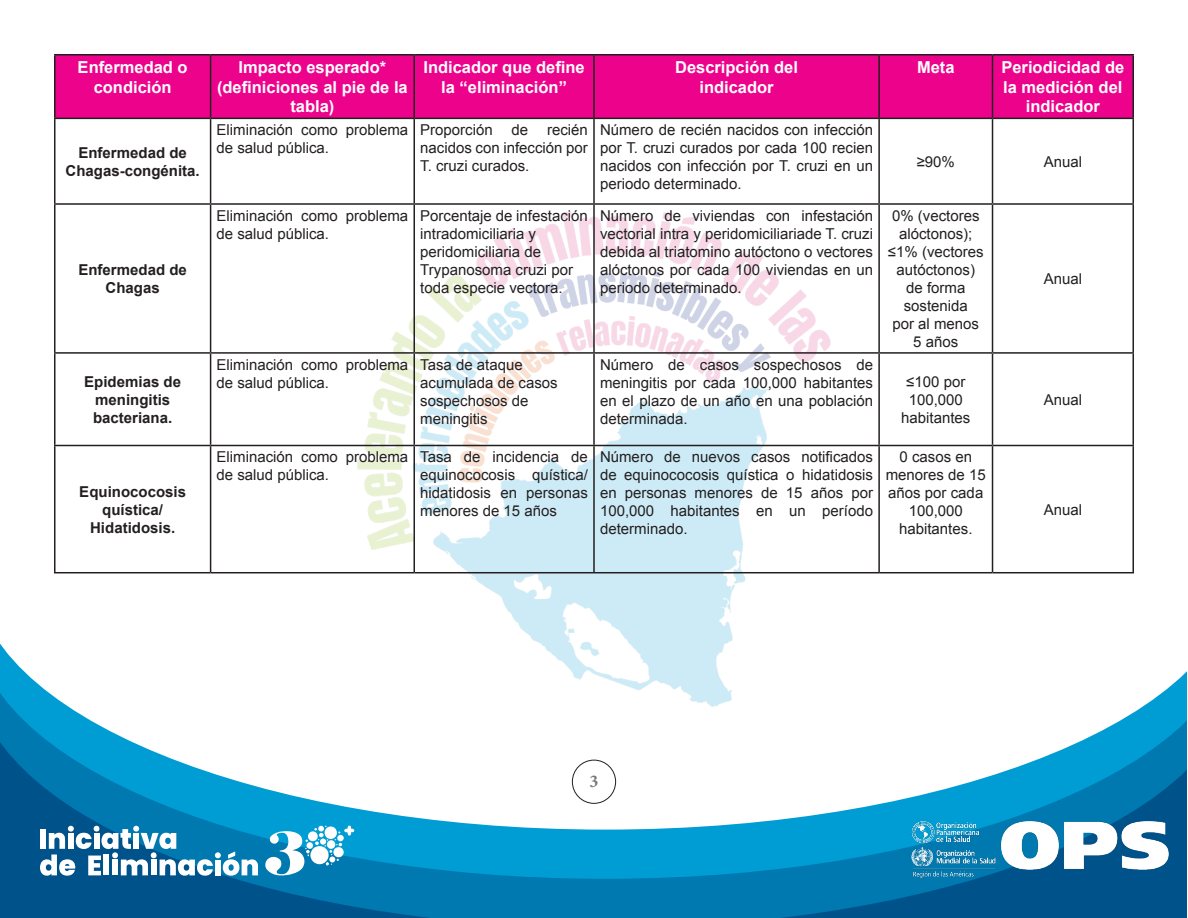
<style>
.page{position:relative;width:1188px;height:918px;background:#fff}
.page>*{position:absolute;margin:0;border:0;box-sizing:border-box;transform-origin:0 0}
.t1{font:700 18px "Minion Pro";color:#76787b}
.t2{font:700 16.5px/19.8px "Arial";color:#fff;text-align:center}
.t3{font:15px/18px "Arial";color:#231f20}
.t4{font:700 15px/18px "Arial";color:#231f20;text-align:center}
</style>
<div class="page">
<svg style="left:0;top:670px;width:1187px;height:248px"></svg>
<svg style="left:25px;top:826px;width:329px;height:58px"></svg>
<img style="left:867px;top:809px;width:320px;height:81px">
<img style="left:344px;top:136px;width:500px;height:646px">
<div style="left:572px;top:760px;width:44px;height:44px;border:1px solid #231f20;border-radius:50%"></div>
<div style="left:56px;top:56px;width:1076px;height:62px;background:#ed028c"></div>
<hr style="left:54px;top:54px;width:157px;height:2px;background:#231f20">
<hr style="left:54px;top:56px;width:2px;height:62px;background:#231f20">
<hr style="left:211px;top:54px;width:203px;height:2px;background:#231f20">
<hr style="left:210px;top:56px;width:1px;height:62px;background:#231f20">
<hr style="left:414px;top:54px;width:180px;height:2px;background:#231f20">
<hr style="left:414px;top:56px;width:1px;height:62px;background:#231f20">
<hr style="left:594px;top:54px;width:285px;height:2px;background:#231f20">
<hr style="left:593px;top:56px;width:2px;height:62px;background:#231f20">
<hr style="left:879px;top:54px;width:114px;height:2px;background:#231f20">
<hr style="left:878px;top:56px;width:2px;height:62px;background:#231f20">
<hr style="left:993px;top:54px;width:141px;height:2px;background:#231f20">
<hr style="left:992px;top:56px;width:1px;height:62px;background:#231f20">
<hr style="left:1132px;top:56px;width:2px;height:62px;background:#231f20">
<hr style="left:54px;top:118px;width:157px;height:1px;background:#231f20">
<hr style="left:54px;top:119px;width:2px;height:84px;background:#231f20">
<hr style="left:211px;top:118px;width:203px;height:1px;background:#231f20">
<hr style="left:210px;top:119px;width:1px;height:84px;background:#231f20">
<hr style="left:414px;top:118px;width:180px;height:1px;background:#231f20">
<hr style="left:414px;top:119px;width:1px;height:84px;background:#231f20">
<hr style="left:594px;top:118px;width:285px;height:1px;background:#231f20">
<hr style="left:593px;top:119px;width:2px;height:84px;background:#231f20">
<hr style="left:879px;top:118px;width:114px;height:1px;background:#231f20">
<hr style="left:878px;top:119px;width:2px;height:84px;background:#231f20">
<hr style="left:993px;top:118px;width:141px;height:1px;background:#231f20">
<hr style="left:992px;top:119px;width:1px;height:84px;background:#231f20">
<hr style="left:1132px;top:119px;width:2px;height:84px;background:#231f20">
<hr style="left:54px;top:203px;width:157px;height:2px;background:#231f20">
<hr style="left:54px;top:205px;width:2px;height:147px;background:#231f20">
<hr style="left:211px;top:203px;width:203px;height:2px;background:#231f20">
<hr style="left:210px;top:205px;width:1px;height:147px;background:#231f20">
<hr style="left:414px;top:203px;width:180px;height:2px;background:#231f20">
<hr style="left:414px;top:205px;width:1px;height:147px;background:#231f20">
<hr style="left:594px;top:203px;width:285px;height:2px;background:#231f20">
<hr style="left:593px;top:205px;width:2px;height:147px;background:#231f20">
<hr style="left:879px;top:203px;width:114px;height:2px;background:#231f20">
<hr style="left:878px;top:205px;width:2px;height:147px;background:#231f20">
<hr style="left:993px;top:203px;width:141px;height:2px;background:#231f20">
<hr style="left:992px;top:205px;width:1px;height:147px;background:#231f20">
<hr style="left:1132px;top:205px;width:2px;height:147px;background:#231f20">
<hr style="left:54px;top:352px;width:157px;height:2px;background:#231f20">
<hr style="left:54px;top:354px;width:2px;height:91px;background:#231f20">
<hr style="left:211px;top:352px;width:203px;height:2px;background:#231f20">
<hr style="left:210px;top:354px;width:1px;height:91px;background:#231f20">
<hr style="left:414px;top:352px;width:180px;height:2px;background:#231f20">
<hr style="left:414px;top:354px;width:1px;height:91px;background:#231f20">
<hr style="left:594px;top:352px;width:285px;height:2px;background:#231f20">
<hr style="left:593px;top:354px;width:2px;height:91px;background:#231f20">
<hr style="left:879px;top:352px;width:114px;height:2px;background:#231f20">
<hr style="left:878px;top:354px;width:2px;height:91px;background:#231f20">
<hr style="left:993px;top:352px;width:141px;height:2px;background:#231f20">
<hr style="left:992px;top:354px;width:1px;height:91px;background:#231f20">
<hr style="left:1132px;top:354px;width:2px;height:91px;background:#231f20">
<hr style="left:54px;top:445px;width:157px;height:1px;background:#231f20">
<hr style="left:54px;top:446px;width:2px;height:126px;background:#231f20">
<hr style="left:211px;top:445px;width:203px;height:1px;background:#231f20">
<hr style="left:210px;top:446px;width:1px;height:126px;background:#231f20">
<hr style="left:414px;top:445px;width:180px;height:1px;background:#231f20">
<hr style="left:414px;top:446px;width:1px;height:126px;background:#231f20">
<hr style="left:594px;top:445px;width:285px;height:1px;background:#231f20">
<hr style="left:593px;top:446px;width:2px;height:126px;background:#231f20">
<hr style="left:879px;top:445px;width:114px;height:1px;background:#231f20">
<hr style="left:878px;top:446px;width:2px;height:126px;background:#231f20">
<hr style="left:993px;top:445px;width:141px;height:1px;background:#231f20">
<hr style="left:992px;top:446px;width:1px;height:126px;background:#231f20">
<hr style="left:1132px;top:446px;width:2px;height:126px;background:#231f20">
<hr style="left:54px;top:572px;width:157px;height:1px;background:#231f20">
<hr style="left:211px;top:572px;width:203px;height:1px;background:#231f20">
<hr style="left:414px;top:572px;width:180px;height:1px;background:#231f20">
<hr style="left:594px;top:572px;width:285px;height:1px;background:#231f20">
<hr style="left:879px;top:572px;width:114px;height:1px;background:#231f20">
<hr style="left:993px;top:572px;width:141px;height:1px;background:#231f20">
<p class="t2" style="left:78px;top:58px;width:112px">Enfermedad o</p>
<p class="t2" style="left:94px;top:77px;width:79px">condición</p>
<p class="t4" style="left:66px;top:144px;width:136px">Enfermedad de<br>Chagas-congénita.</p>
<p class="t4" style="left:78px;top:261px;width:110px">Enfermedad de<br>Chagas</p>
<p class="t4" style="left:84px;top:373px;width:98px">Epidemias de meningitis</p>
<p class="t4" style="left:93px;top:409px;width:81px">bacteriana.</p>
<p class="t4" style="left:79px;top:483px;width:108px">Equinococosis</p>
<p class="t4" style="left:90px;top:501px;width:87px">quística/<br>Hidatidosis.</p>
<p class="t2" style="left:239px;top:58px;width:149px">Impacto esperado*</p>
<p class="t2" style="left:217px;top:77px;width:192px">(definiciones al pie de la tabla)</p>
<p class="t2" style="left:423px;top:58px;width:163px">Indicador que define la “eliminación”</p>
<p class="t2" style="left:675px;top:58px;width:124px">Descripción del</p>
<p class="t2" style="left:699px;top:77px;width:76px">indicador</p>
<p class="t3" style="left:420px;top:121px;width:169px;text-align:justify;text-indent:127px">recién nacidos con infección por T. cruzi curados.</p>
<p class="t3" style="left:600px;top:121px;width:275px;text-align:justify">Número de recién nacidos con infección por T. cruzi curados por cada 100 recien nacidos con infección por T. cruzi en un periodo determinado.</p>
<p class="t3" style="left:217px;top:121px;width:193px">Eliminación como problema de salud pública.</p>
<p class="t3" style="left:420px;top:121px;width:74px">Proporción</p>
<p class="t3" style="left:512px;top:121px;width:18px">de</p>
<p class="t2" style="left:917px;top:58px;width:39px">Meta</p>
<p class="t2" style="left:1001px;top:58px;width:124px">Periodicidad de</p>
<p class="t2" style="left:1003px;top:77px;width:121px">la medición del</p>
<p class="t2" style="left:1026px;top:97px;width:76px">indicador</p>
<p class="t3" style="left:917px;top:153px;width:40px">≥90%</p>
<p class="t3" style="left:1044px;top:153px;width:40px">Anual</p>
<p class="t3" style="left:217px;top:207px;width:193px">Eliminación como problema de salud pública.</p>
<p class="t3" style="left:420px;top:207px;width:169px">Porcentaje de infestación</p>
<p class="t3" style="left:420px;top:225px;width:117px">intradomiciliaria y</p>
<p class="t3" style="left:420px;top:243px;width:122px">peridomiciliaria de</p>
<p class="t3" style="left:420px;top:261px;width:154px">Trypanosoma cruzi por toda especie vectora.</p>
<p class="t3" style="left:600px;top:207px;width:275px;text-align:justify">Número de viviendas con infestación vectorial intra y peridomiciliariade T. cruzi debida al triatomino autóctono o vectores alóctonos por cada 100 viviendas en un periodo determinado.</p>
<p class="t3" style="left:892px;top:207px;width:89px">0% (vectores</p>
<p class="t3" style="left:888px;top:225px;width:97px;text-align:center">alóctonos); ≤1% (vectores</p>
<p class="t3" style="left:897px;top:261px;width:80px">autóctonos)</p>
<p class="t3" style="left:904px;top:279px;width:66px">de forma sostenida</p>
<p class="t3" style="left:892px;top:315px;width:88px">por al menos</p>
<p class="t3" style="left:913px;top:333px;width:47px">5 años</p>
<p class="t3" style="left:217px;top:356px;width:193px">Eliminación como problema de salud pública.</p>
<p class="t3" style="left:420px;top:356px;width:139px">Tasa de ataque acumulada de casos sospechosos de meningitis</p>
<p class="t3" style="left:600px;top:356px;width:275px;text-align:justify">Número de casos sospechosos de meningitis por cada 100,000 habitantes en el plazo de un año en una población determinada.</p>
<p class="t3" style="left:906px;top:373px;width:61px">≤100 por<br>100,000</p>
<p class="t3" style="left:901px;top:409px;width:71px">habitantes</p>
<p class="t3" style="left:1044px;top:270px;width:40px">Anual</p>
<p class="t3" style="left:1044px;top:391px;width:40px">Anual</p>
<p class="t3" style="left:217px;top:448px;width:193px">Eliminación como problema de salud pública.</p>
<p class="t3" style="left:420px;top:448px;width:169px;text-align:justify">Tasa de incidencia de equinococosis quística/ hidatidosis en personas menores de 15 años</p>
<p class="t3" style="left:600px;top:448px;width:275px;text-align:justify">Número de nuevos casos notificados de equinococosis quística o hidatidosis en personas menores de 15 años por 100,000 habitantes en un período determinado.</p>
<p class="t3" style="left:886px;top:448px;width:102px;text-align:center">0 casos en menores de 15 años por cada</p>
<p class="t3" style="left:899px;top:502px;width:75px;text-align:center">100,000 habitantes.</p>
<p class="t3" style="left:1044px;top:500px;width:40px">Anual</p>
<p class="t1" style="left:590px;top:769px;width:10px">3</p>
</div>
